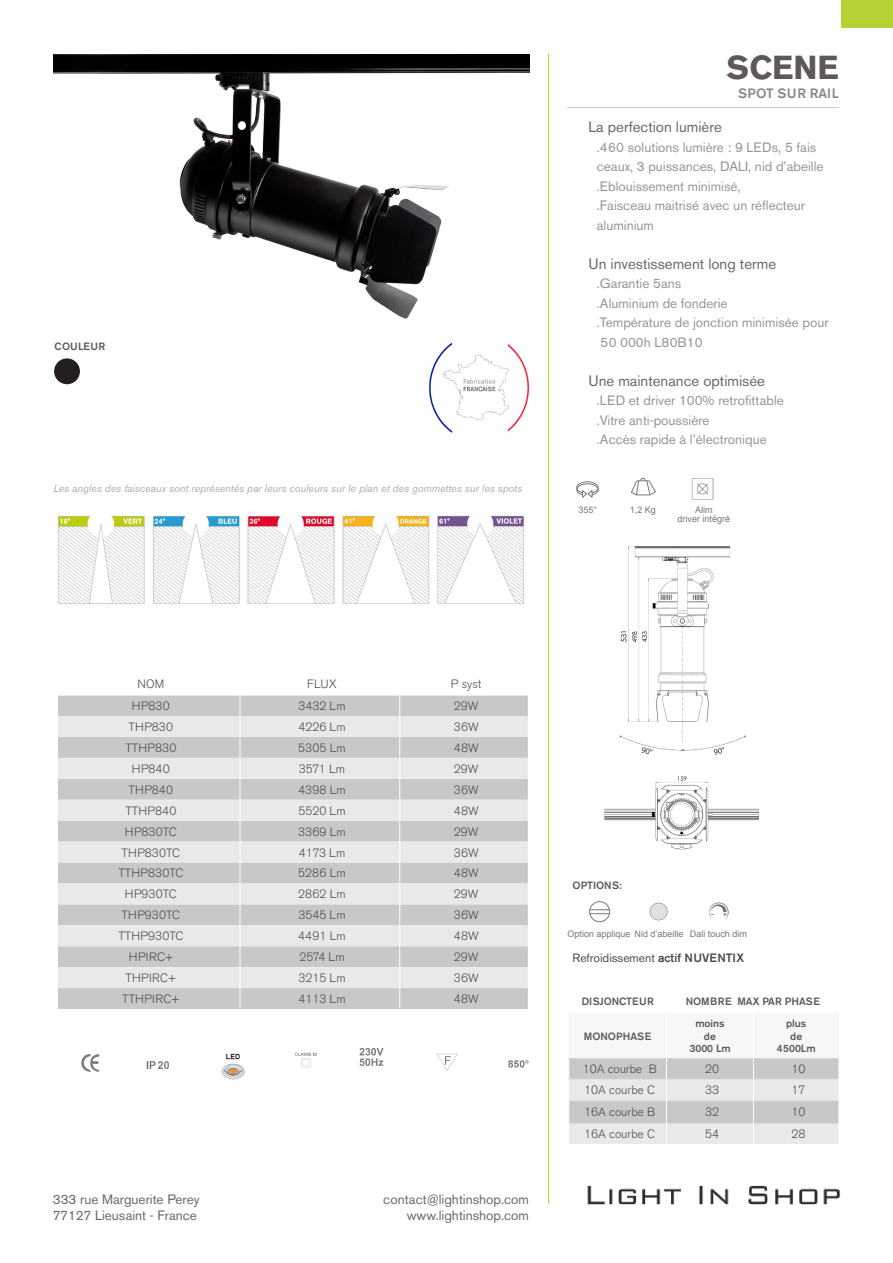
<style>
.page{position:relative;width:893px;height:1263px;background:#fff}
.page>*{position:absolute;margin:0;border:0;box-sizing:border-box;transform-origin:0 0}
.t1{font:700 33px "Akzidenz Grotesk BE";color:#5e5858}
.corps_du_texte{font:15px "Akzidenz Grotesk BE";color:#6d6767}
.corps_du_texte-2{font:13.5px/19.5px "Akzidenz Grotesk BE";color:#939598}
.t2{font:13.5px "Akzidenz Grotesk BE";color:#6d6767}
.t3{font:500 13.5px "Akzidenz Grotesk BE";letter-spacing:.03em;color:#86888b}
.corps_tableau{font:300 12px "Akzidenz Grotesk BE";color:#504a4a}
.t4{font:12px "Akzidenz Grotesk BE";color:#504a4a}
.corps_tableau-2{font:300 12px "Akzidenz Grotesk BE";letter-spacing:.02em;color:#504a4a}
.titre_H3{font:italic 10.5px "Akzidenz Grotesk BE";color:#abacb0}
.titre_H3-2{font:500 10.5px "Akzidenz Grotesk BE";color:#5e5858}
.code{font:500 10.5px "Akzidenz Grotesk BE";color:#5e5858}
.code-2{font:500 10.5px "Akzidenz Grotesk BE";letter-spacing:.03em;color:#5e5858}
.t5{font:9px "Arial";color:#76787b}
.s1{font-weight:500}
</style>
<div class="page">
<img style="left:587px;top:1185px;width:254px;height:20px">
<img style="left:81px;top:1054px;width:19px;height:18px">
<img style="left:146px;top:1061px;width:23px;height:8px">
<img style="left:295px;top:1052px;width:22px;height:16px">
<img style="left:359px;top:1048px;width:25px;height:18px">
<img style="left:436px;top:1053px;width:22px;height:18px">
<img style="left:508px;top:1035px;width:42px;height:66px">
<img style="left:222px;top:1053px;width:23px;height:27px">
<hr style="left:567px;top:107px;width:272px;height:1px;background:#c7c8ca">
<img style="left:53px;top:54px;width:476px;height:265px">
<svg style="left:58px;top:695px;width:470px;height:313px;background:#d7d8d9"></svg>
<img style="left:691px;top:478px;width:23px;height:22px">
<div style="left:576px;top:483px;width:22px;height:13px;border:1px solid #76787b;border-radius:50%"></div>
<div style="left:576px;top:481px;width:22px;height:13px;border:1px solid #76787b;border-radius:50%"></div>
<svg style="left:582px;top:490px;width:11px;height:8px"></svg>
<svg style="left:631px;top:478px;width:25px;height:18px"></svg>
<svg style="left:569px;top:1058px;width:270px;height:86px;background:#d7d8da"></svg>
<img style="left:604px;top:546px;width:156px;height:304px">
<img style="left:429px;top:342px;width:100px;height:91px">
<div style="left:54px;top:358px;width:26px;height:26px;background:#231f20;border-radius:50%"></div>
<img style="left:58px;top:515px;width:466px;height:89px">
<div style="left:589px;top:901px;width:21px;height:21px;border:1px solid #76787b;border-radius:50%"></div>
<svg style="left:590px;top:909px;width:19px;height:5px"></svg>
<img style="left:649px;top:902px;width:19px;height:19px">
<img style="left:709px;top:902px;width:20px;height:17px">
<hr style="left:548px;top:54px;width:1px;height:1150px;background:#b3d234">
<div style="left:841px;top:0;width:52px;height:27px;background:#b3d234"></div>
<p class="code-2" style="left:55px;top:340px;width:52px">COULEUR</p>
<p class="titre_H3" style="left:53px;top:482px;width:470px">Les angles des faisceaux sont représentés par leurs couleurs sur le plan et des gommettes sur les spots</p>
<p class="t1" style="left:727px;top:48px;width:114px">SCENE</p>
<p class="t3" style="left:738px;top:85px;width:102px">SPOT SUR RAIL</p>
<p class="corps_du_texte" style="left:588px;top:118px;width:135px">La perfection lumière</p>
<p class="corps_du_texte-2" style="left:597px;top:137px;width:228px">.460 solutions lumière : 9 LEDs, 5 fais ceaux, 3 puissances, DALI, nid d’abeille</p>
<p class="corps_du_texte-2" style="left:597px;top:176px;width:145px">.Eblouissement minimisé,</p>
<p class="corps_du_texte-2" style="left:597px;top:196px;width:210px">.Faisceau maitrisé avec un réflecteur aluminium</p>
<p class="corps_du_texte" style="left:588px;top:254px;width:189px">Un investissement long terme</p>
<p class="corps_du_texte-2" style="left:597px;top:274px;width:86px">.Garantie 5ans</p>
<p class="corps_du_texte-2" style="left:597px;top:293px;width:132px">.Aluminium de fonderie</p>
<p class="corps_du_texte-2" style="left:597px;top:313px;width:233px">.Température de jonction minimisée pour</p>
<p class="corps_du_texte-2" style="left:600px;top:332px;width:104px">50 000h L80B10</p>
<p class="corps_du_texte" style="left:588px;top:371px;width:178px">Une maintenance optimisée</p>
<p class="corps_du_texte-2" style="left:597px;top:391px;width:189px">.LED et driver 100% retrofittable</p>
<p class="corps_du_texte-2" style="left:597px;top:410px;width:114px">.Vitre anti-poussière</p>
<p class="corps_du_texte-2" style="left:597px;top:430px;width:171px">.Accès rapide à l’électronique</p>
<p class="t5" style="left:578px;top:504px;width:20px">355°</p>
<p class="t5" style="left:630px;top:504px;width:28px">1,2 Kg</p>
<p class="t5" style="left:695px;top:504px;width:19px">Alim</p>
<p class="t5" style="left:678px;top:513px;width:54px">driver intégré</p>
<p class="corps_tableau" style="left:137px;top:678px;width:28px">NOM</p>
<p class="corps_tableau" style="left:307px;top:678px;width:31px">FLUX</p>
<p class="corps_tableau" style="left:451px;top:678px;width:32px">P syst</p>
<p class="corps_tableau" style="left:132px;top:699px;width:39px">HP830</p>
<p class="corps_tableau" style="left:298px;top:699px;width:49px">3432 Lm</p>
<p class="corps_tableau" style="left:454px;top:699px;width:26px">29W</p>
<p class="corps_tableau" style="left:129px;top:720px;width:46px">THP830</p>
<p class="corps_tableau" style="left:298px;top:720px;width:49px">4226 Lm</p>
<p class="corps_tableau" style="left:454px;top:720px;width:26px">36W</p>
<p class="corps_tableau" style="left:125px;top:741px;width:52px">TTHP830</p>
<p class="corps_tableau" style="left:298px;top:741px;width:49px">5305 Lm</p>
<p class="corps_tableau" style="left:454px;top:741px;width:26px">48W</p>
<p class="corps_tableau" style="left:132px;top:762px;width:39px">HP840</p>
<p class="corps_tableau" style="left:299px;top:762px;width:48px">3571 Lm</p>
<p class="corps_tableau" style="left:454px;top:762px;width:26px">29W</p>
<p class="corps_tableau" style="left:129px;top:783px;width:46px">THP840</p>
<p class="corps_tableau" style="left:298px;top:783px;width:49px">4398 Lm</p>
<p class="corps_tableau" style="left:454px;top:783px;width:26px">36W</p>
<p class="corps_tableau" style="left:125px;top:804px;width:52px">TTHP840</p>
<p class="corps_tableau" style="left:298px;top:804px;width:49px">5520 Lm</p>
<p class="corps_tableau" style="left:454px;top:804px;width:26px">48W</p>
<p class="corps_tableau" style="left:125px;top:825px;width:54px">HP830TC</p>
<p class="corps_tableau" style="left:298px;top:825px;width:49px">3369 Lm</p>
<p class="corps_tableau" style="left:454px;top:825px;width:26px">29W</p>
<p class="corps_tableau" style="left:122px;top:846px;width:60px">THP830TC</p>
<p class="corps_tableau" style="left:299px;top:846px;width:48px">4173 Lm</p>
<p class="corps_tableau" style="left:454px;top:846px;width:26px">36W</p>
<p class="corps_tableau" style="left:118px;top:866px;width:67px">TTHP830TC</p>
<p class="corps_tableau" style="left:298px;top:866px;width:49px">5286 Lm</p>
<p class="corps_tableau" style="left:454px;top:866px;width:26px">48W</p>
<p class="corps_tableau" style="left:125px;top:887px;width:54px">HP930TC</p>
<p class="corps_tableau" style="left:298px;top:887px;width:49px">2862 Lm</p>
<p class="corps_tableau" style="left:454px;top:887px;width:26px">29W</p>
<p class="corps_tableau" style="left:122px;top:908px;width:60px">THP930TC</p>
<p class="corps_tableau" style="left:298px;top:908px;width:49px">3545 Lm</p>
<p class="corps_tableau" style="left:454px;top:908px;width:26px">36W</p>
<p class="corps_tableau" style="left:118px;top:929px;width:67px">TTHP930TC</p>
<p class="corps_tableau" style="left:298px;top:929px;width:49px">4491 Lm</p>
<p class="corps_tableau" style="left:454px;top:929px;width:26px">48W</p>
<p class="corps_tableau" style="left:129px;top:950px;width:46px">HPIRC+</p>
<p class="corps_tableau" style="left:299px;top:950px;width:47px">2574 Lm</p>
<p class="corps_tableau" style="left:454px;top:950px;width:26px">29W</p>
<p class="corps_tableau" style="left:125px;top:971px;width:52px">THPIRC+</p>
<p class="corps_tableau" style="left:298px;top:971px;width:49px">3215 Lm</p>
<p class="corps_tableau" style="left:454px;top:971px;width:26px">36W</p>
<p class="corps_tableau-2" style="left:122px;top:992px;width:59px">TTHPIRC+</p>
<p class="corps_tableau" style="left:298px;top:992px;width:49px">4113 Lm</p>
<p class="corps_tableau" style="left:454px;top:992px;width:26px">48W</p>
<p class="t2" style="left:53px;top:1191px;width:148px">333 rue Marguerite Perey</p>
<p class="t2" style="left:53px;top:1207px;width:146px">77127 Lieusaint - France</p>
<p class="t2" style="left:383px;top:1191px;width:147px">contact@lightinshop.com</p>
<p class="t2" style="left:407px;top:1207px;width:124px">www.lightinshop.com</p>
<p class="code" style="left:573px;top:879px;width:51px">OPTIONS:</p>
<p class="t5" style="left:568px;top:928px;width:117px">Option applique Nid d’abeille</p>
<p class="t5" style="left:690px;top:928px;width:59px">Dali touch dim</p>
<p class="t4" style="left:572px;top:950px;width:173px">Refroidissement <span class="s1">actif NUVENTIX</span></p>
<p class="titre_H3-2" style="left:582px;top:994px;width:74px">DISJONCTEUR</p>
<p class="titre_H3-2" style="left:686px;top:994px;width:136px">NOMBRE MAX PAR PHASE</p>
<p class="titre_H3-2" style="left:584px;top:1029px;width:69px">MONOPHASE</p>
<p class="titre_H3-2" style="left:695px;top:1017px;width:31px">moins</p>
<p class="titre_H3-2" style="left:704px;top:1029px;width:14px">de</p>
<p class="titre_H3-2" style="left:689px;top:1042px;width:43px">3000 Lm</p>
<p class="titre_H3-2" style="left:786px;top:1017px;width:22px">plus</p>
<p class="titre_H3-2" style="left:790px;top:1029px;width:14px">de</p>
<p class="titre_H3-2" style="left:777px;top:1042px;width:40px">4500Lm</p>
<p class="corps_tableau" style="left:583px;top:1062px;width:76px">10A courbe B</p>
<p class="corps_tableau" style="left:705px;top:1062px;width:15px">20</p>
<p class="corps_tableau" style="left:791px;top:1062px;width:15px">10</p>
<p class="corps_tableau" style="left:584px;top:1083px;width:72px">10A courbe C</p>
<p class="corps_tableau" style="left:705px;top:1083px;width:15px">33</p>
<p class="corps_tableau" style="left:791px;top:1083px;width:15px">17</p>
<p class="corps_tableau" style="left:584px;top:1105px;width:72px">16A courbe B</p>
<p class="corps_tableau" style="left:705px;top:1105px;width:15px">32</p>
<p class="corps_tableau" style="left:791px;top:1105px;width:15px">10</p>
<p class="corps_tableau" style="left:584px;top:1127px;width:72px">16A courbe C</p>
<p class="corps_tableau" style="left:705px;top:1127px;width:15px">54</p>
<p class="corps_tableau" style="left:791px;top:1127px;width:15px">28</p>
</div>
